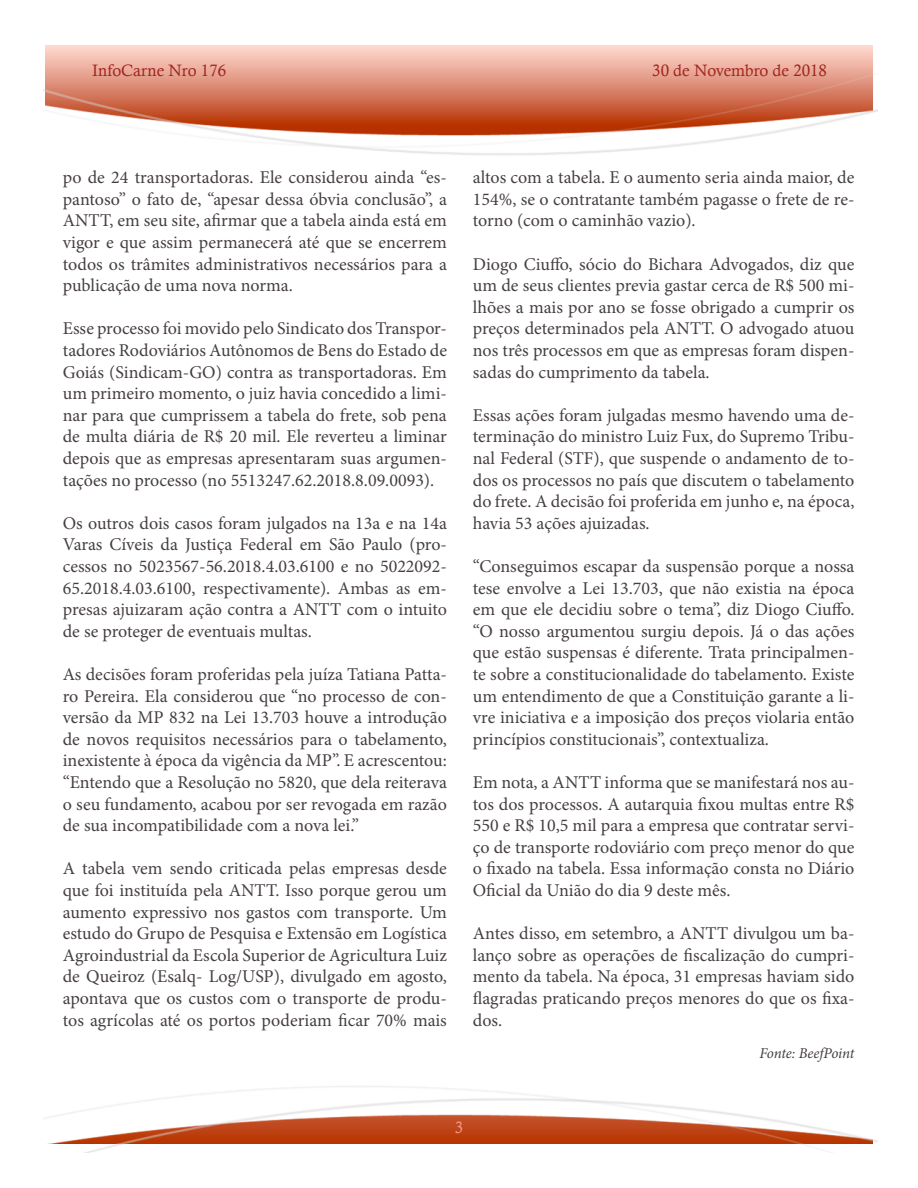
<style>
.page{position:relative;width:918px;height:1188px;background:#fff}
.page>*{position:absolute;margin:0;border:0;box-sizing:border-box;transform-origin:0 0}
.t1{font:18px/21.6px "Minion Pro";color:#463f42;text-align:justify}
.t2{font:16.5px "Calisto";color:#a1261f}
.t3{font:16.5px "Calisto";color:#f39889}
.t4{font:italic 15px "Minion Pro";letter-spacing:-.01em;color:#463f42}
</style>
<div class="page">
<img style="left:44px;top:45px;width:834px;height:1107px">
<p class="t2" style="left:92px;top:61px;width:135px">InfoCarne Nro 176</p>
<p class="t2" style="left:652px;top:61px;width:176px">30 de Novembro de 2018</p>
<p class="t1" style="left:63px;top:167px;width:386px">po de 24 transportadoras. Ele considerou ainda “es&shy;pantoso” o fato de, “apesar dessa óbvia conclusão”, a ANTT, em seu site, afirmar que a tabela ainda está em vigor e que assim permanecerá até que se encerrem todos os trâmites administrativos necessários para a publicação de uma nova norma.</p>
<p class="t1" style="left:63px;top:318px;width:386px">Esse processo foi movido pelo Sindicato dos Transpor&shy;tadores Rodoviários Autônomos de Bens do Estado de Goiás (Sindicam-GO) contra as transportadoras. Em um primeiro momento, o juiz havia concedido a limi&shy;nar para que cumprissem a tabela do frete, sob pena de multa diária de R$ 20 mil. Ele reverteu a liminar depois que as empresas apresentaram suas argumen&shy;tações no processo (no 5513247.62.2018.8.09.0093).</p>
<p class="t1" style="left:63px;top:512px;width:386px">Os outros dois casos foram julgados na 13a e na 14a Varas Cíveis da Justiça Federal em São Paulo (pro&shy;cessos no 5023567-56.2018.4.03.6100 e no 5022092- 65.2018.4.03.6100, respectivamente). Ambas as em&shy;presas ajuizaram ação contra a ANTT com o intuito de se proteger de eventuais multas.</p>
<p class="t1" style="left:63px;top:664px;width:386px">As decisões foram proferidas pela juíza Tatiana Patta&shy;ro Pereira. Ela considerou que “no processo de con&shy;versão da MP 832 na Lei 13.703 houve a introdução de novos requisitos necessários para o tabelamento, inexistente à época da vigência da MP”. E acrescentou: “Entendo que a Resolução no 5820, que dela reiterava o seu fundamento, acabou por ser revogada em razão de sua incompatibilidade com a nova lei.”</p>
<p class="t1" style="left:63px;top:858px;width:386px">A tabela vem sendo criticada pelas empresas desde que foi instituída pela ANTT. Isso porque gerou um aumento expressivo nos gastos com transporte. Um estudo do Grupo de Pesquisa e Extensão em Logística Agroindustrial da Escola Superior de Agricultura Luiz de Queiroz (Esalq- Log/USP), divulgado em agosto, apontava que os custos com o transporte de produ&shy;tos agrícolas até os portos poderiam ficar 70% mais</p>
<p class="t1" style="left:473px;top:167px;width:383px">altos com a tabela. E o aumento seria ainda maior, de 154%, se o contratante também pagasse o frete de re&shy;torno (com o caminhão vazio).</p>
<p class="t1" style="left:473px;top:253px;width:383px">Diogo Ciuffo, sócio do Bichara Advogados, diz que um de seus clientes previa gastar cerca de R$ 500 mi&shy;lhões a mais por ano se fosse obrigado a cumprir os preços determinados pela ANTT. O advogado atuou nos três processos em que as empresas foram dispen&shy;sadas do cumprimento da tabela.</p>
<p class="t1" style="left:473px;top:404px;width:383px">Essas ações foram julgadas mesmo havendo uma de&shy;terminação do ministro Luiz Fux, do Supremo Tribu&shy;nal Federal (STF), que suspende o andamento de to&shy;dos os processos no país que discutem o tabelamento do frete. A decisão foi proferida em junho e, na época, havia 53 ações ajuizadas.</p>
<p class="t1" style="left:473px;top:556px;width:383px">“Conseguimos escapar da suspensão porque a nossa tese envolve a Lei 13.703, que não existia na época em que ele decidiu sobre o tema”, diz Diogo Ciuffo. “O nosso argumentou surgiu depois. Já o das ações que estão suspensas é diferente. Trata principalmen&shy;te sobre a constitucionalidade do tabelamento. Existe um entendimento de que a Constituição garante a li&shy;vre iniciativa e a imposição dos preços violaria então princípios constitucionais”, contextualiza.</p>
<p class="t1" style="left:473px;top:772px;width:383px">Em nota, a ANTT informa que se manifestará nos au&shy;tos dos processos. A autarquia fixou multas entre R$ 550 e R$ 10,5 mil para a empresa que contratar servi&shy;ço de transporte rodoviário com preço menor do que o fixado na tabela. Essa informação consta no Diário Oficial da União do dia 9 deste mês.</p>
<p class="t1" style="left:473px;top:923px;width:383px">Antes disso, em setembro, a ANTT divulgou um ba&shy;lanço sobre as operações de fiscalização do cumpri&shy;mento da tabela. Na época, 31 empresas haviam sido flagradas praticando preços menores do que os fixa&shy;dos.</p>
<p class="t4" style="left:759px;top:1043px;width:97px">Fonte: BeefPoint</p>
<p class="t3" style="left:455px;top:1118px;width:10px">3</p>
</div>
